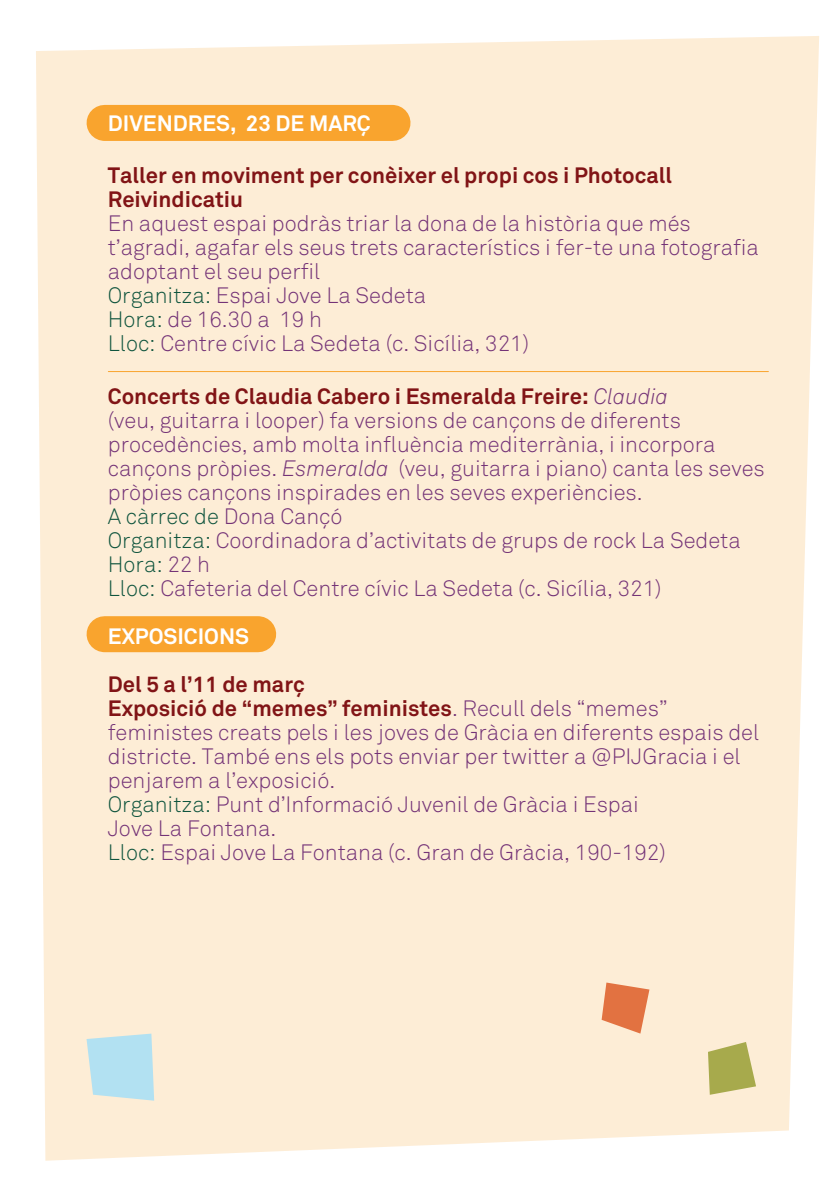
<style>
.page{position:relative;width:840px;height:1191px;background:#fff}
.page>*{position:absolute;margin:0;border:0;box-sizing:border-box;transform-origin:0 0}
.t1{font:300 22px/24px "Akkurat";color:#743377}
.t2{font:700 22px/24px "Akkurat";color:#811416}
.t3{font:700 22px "Akkurat";color:#fff}
.s1{color:#10553e}
.s2{font-weight:700;color:#811416}
.s3{font-style:italic}
</style>
<div class="page">
<div style="left:36px;top:36px;width:782px;height:1124px;background:#fdedd6"></div>
<svg style="left:707px;top:1042px;width:48px;height:52px;background:#bbba6d"></svg>
<svg style="left:601px;top:982px;width:48px;height:51px;background:#e9956c"></svg>
<svg style="left:86px;top:1033px;width:68px;height:67px;background:#bde2ed"></svg>
<div style="left:104px;top:105px;width:288px;height:36px;background:#f9a42e"></div>
<div style="left:104px;top:616px;width:154px;height:36px;background:#f9a42e"></div>
<hr style="left:108px;top:371px;width:660px;height:1px;background:#f9a42e">
<p class="t3" style="left:108px;top:109px;width:264px">DIVENDRES, 23 DE MARÇ</p>
<p class="t2" style="left:108px;top:164px;width:565px">Taller en moviment per conèixer el propi cos i Photocall<br>Reivindicatiu</p>
<p class="t1" style="left:108px;top:212px;width:652px">En aquest espai podràs triar la dona de la història que més t’agradi, agafar els seus trets característics i fer-te una fotografia adoptant el seu perfil<br><span class="s1">Organitza:</span> Espai Jove La Sedeta<br><span class="s1">Hora:</span> de 16.30 a 19 h<br><span class="s1">Lloc:</span> Centre cívic La Sedeta (c. Sicília, 321)</p>
<p class="t1" style="left:108px;top:384px;width:658px"><span class="s2">Concerts de Claudia Cabero i Esmeralda Freire:</span> <span class="s3">Claudia<br></span>(veu, guitarra i looper) fa versions de cançons de diferents procedències, amb molta influència mediterrània, i incorpora cançons pròpies. <span class="s3">Esmeralda</span> (veu, guitarra i piano) canta les seves pròpies cançons inspirades en les seves experiències.<br><span class="s1">A càrrec de</span> Dona Cançó<br><span class="s1">Organitza:</span> Coordinadora d’activitats de grups de rock La Sedeta <span class="s1">Hora:</span> 22 h<br><span class="s1">Lloc:</span> Cafeteria del Centre cívic La Sedeta (c. Sicília, 321)</p>
<p class="t3" style="left:108px;top:622px;width:143px">EXPOSICIONS</p>
<p class="t1" style="left:108px;top:672px;width:652px"><span class="s2">Del 5 a l’11 de març<br>Exposició de “memes” feministes</span>. Recull dels “memes” feministes creats pels i les joves de Gràcia en diferents espais del districte. També ens els pots enviar per twitter a @PIJGracia i el penjarem a l’exposició.<br><span class="s1">Organitza:</span> Punt d’Informació Juvenil de Gràcia i Espai<br>Jove La Fontana.<br><span class="s1">Lloc:</span> Espai Jove La Fontana (c. Gran de Gràcia, 190-192)</p>
</div>
